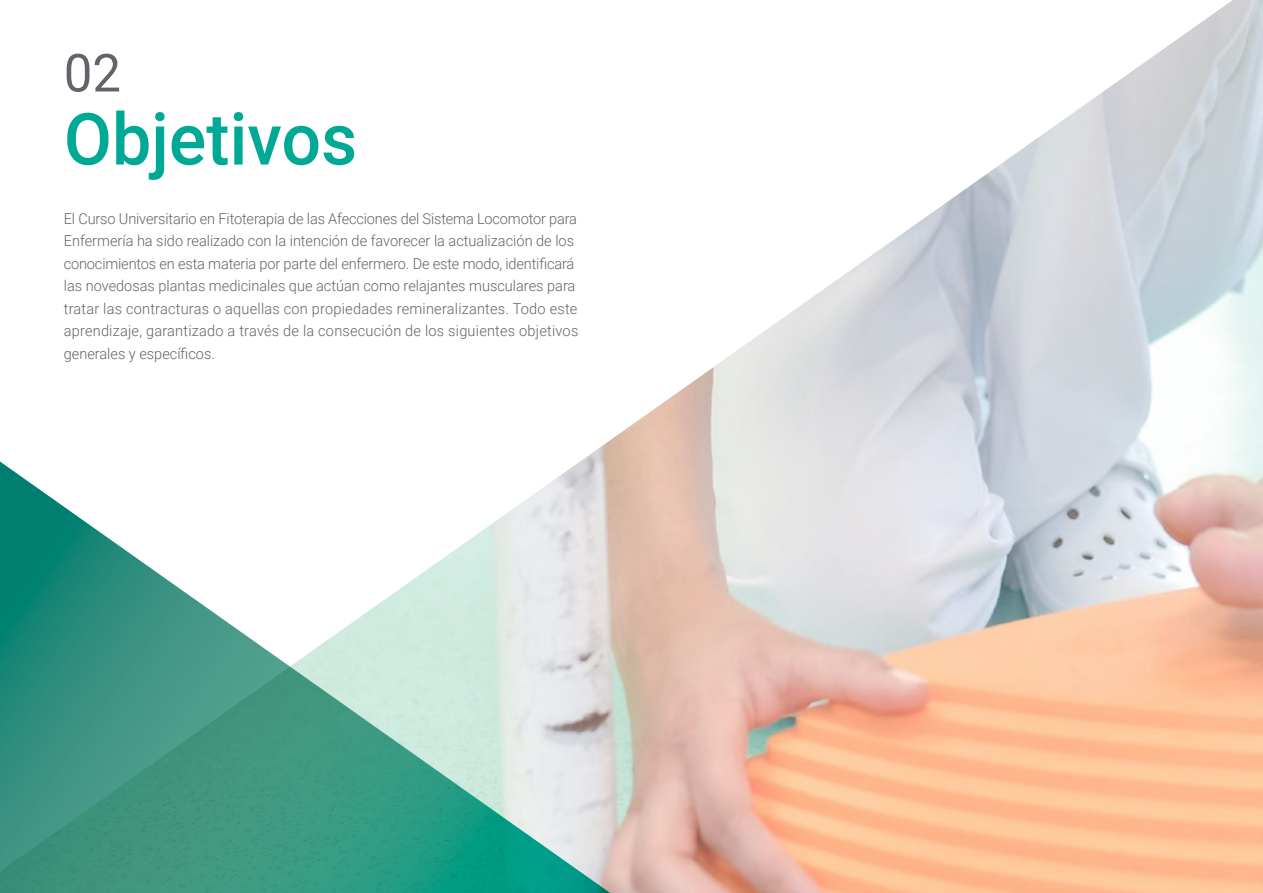
<style>
.page{position:relative;width:1263px;height:893px;background:#fff}
.page>*{position:absolute;margin:0;border:0;box-sizing:border-box;transform-origin:0 0}
.t1{font:500 72px "Roboto";color:#00a996}
.t2{font:52.5px "Roboto";color:#61646a}
.t3{font:300 15px/22.5px "Roboto";color:#61646a}
</style>
<div class="page">
<img style="left:602px;top:0;width:661px;height:893px">
<svg style="left:0;top:446px;width:640px;height:447px"></svg>
<h2 class="t2" style="left:64px;top:36px;width:59px">02</h2>
<h1 class="t1" style="left:64px;top:89px;width:295px">Objetivos</h1>
<p class="t3" style="left:64px;top:207px;width:516px">El Curso Universitario en Fitoterapia de las Afecciones del Sistema Locomotor para Enfermería ha sido realizado con la intención de favorecer la actualización de los conocimientos en esta materia por parte del enfermero. De este modo, identificará las novedosas plantas medicinales que actúan como relajantes musculares para tratar las contracturas o aquellas con propiedades remineralizantes. Todo este aprendizaje, garantizado a través de la consecución de los siguientes objetivos generales y específicos.</p>
</div>
